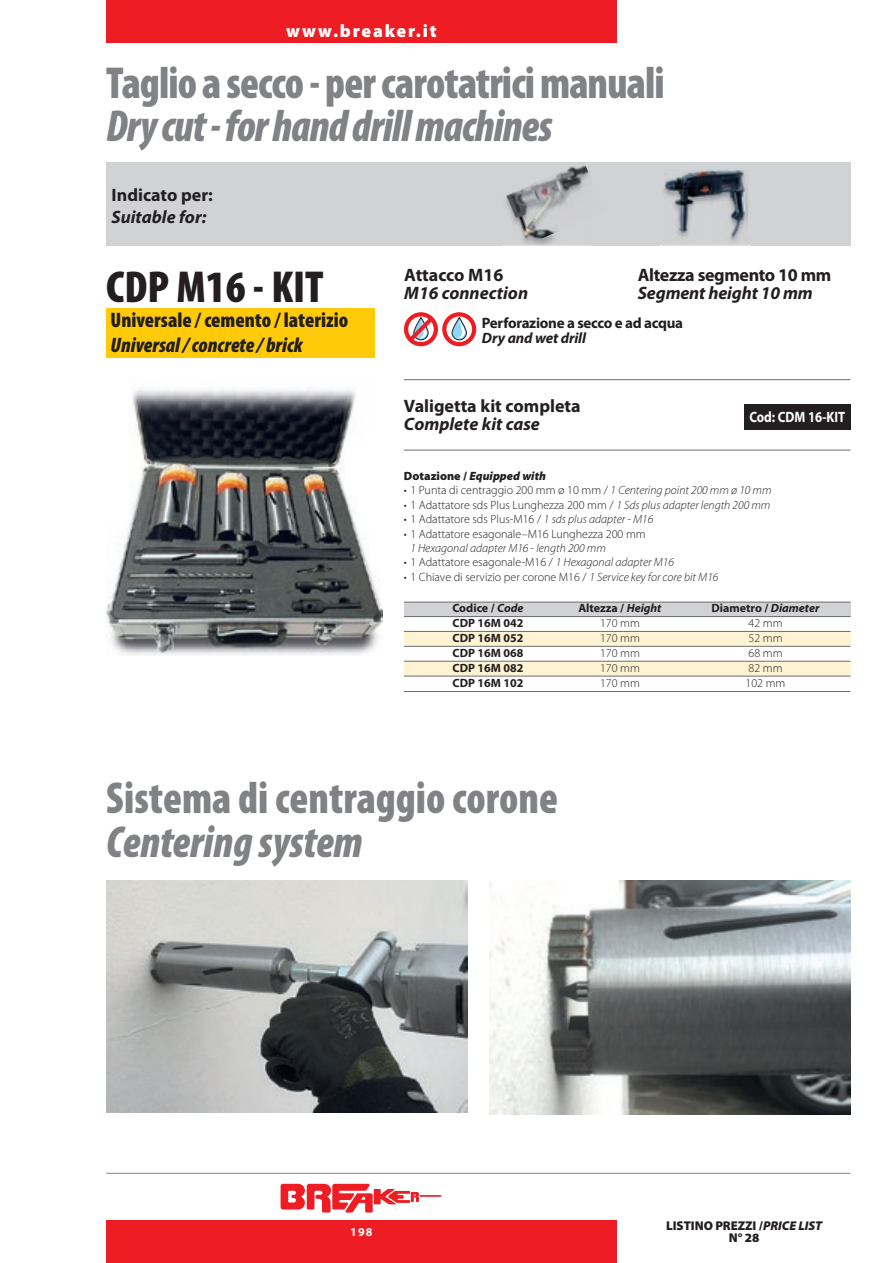
<style>
.page{position:relative;width:893px;height:1263px;background:#fff}
.page>*{position:absolute;margin:0;border:0;box-sizing:border-box;transform-origin:0 0}
.t1{font:900 condensed 45px "Myriad Pro";letter-spacing:-.02em;color:#808285;scale:.95 1}
.t2{font:italic 900 condensed 45px "Myriad Pro";letter-spacing:-.02em;color:#808285;scale:.95 1}
.t3{font:900 condensed 45px "Myriad Pro";color:#808285;scale:.95 1}
.t4{font:italic 900 condensed 45px "Myriad Pro";color:#808285;scale:.95 1}
.t5{font:900 condensed 45px "Myriad Pro";color:#231f20}
.t6{font:900 condensed 21px "Myriad Pro";color:#231f20}
.t7{font:italic 900 condensed 21px "Myriad Pro";color:#231f20}
.t8{font:italic 700 18px "Myriad Pro";color:#231f20}
.t9{font:700 18px "Myriad Pro";color:#231f20}
.t10{font:700 18px "Myriad Pro";letter-spacing:-.02em;color:#231f20}
.t11{font:900 18px "Myriad Pro";letter-spacing:.1em;color:#fff}
.t12{font:700 15px "Myriad Pro";letter-spacing:-.02em;color:#231f20}
.t13{font:italic 700 15px "Myriad Pro";letter-spacing:-.01em;color:#231f20}
.t14{font:700 15px "Myriad Pro";color:#fff;scale:.86 1}
.t15{font:900 12.75px/12px "Myriad Pro";letter-spacing:-.005em;color:#231f20;text-align:center}
.t16{font:300 12px "Myriad Pro";color:#231f20}
.t17{font:700 12px "Myriad Pro";color:#231f20}
.t18{font:italic 300 12px "Myriad Pro";color:#231f20}
.t19{font:italic 900 12px "Myriad Pro";color:#231f20}
.t20{font:700 12px "Myriad Pro";color:#fff}
.s1{font-style:normal}
.s2{font-style:italic}
</style>
<div class="page">
<div style="left:106px;top:1220px;width:511px;height:43px;background:#ee1d23"></div>
<svg style="left:281px;top:1184px;width:161px;height:28px"></svg>
<div style="left:106px;top:0;width:511px;height:43px;background:#ee1d23"></div>
<hr style="left:106px;top:1173px;width:744px;height:1px;background:#808285">
<div style="left:106px;top:162px;width:744px;height:84px;background:#d1d2d4"></div>
<img style="left:502px;top:201px;width:90px;height:45px">
<img style="left:506px;top:166px;width:86px;height:79px">
<img style="left:661px;top:182px;width:88px;height:64px">
<img style="left:665px;top:170px;width:82px;height:74px">
<div style="left:404px;top:631px;width:446px;height:15px;background:#fef3d2"></div>
<div style="left:404px;top:661px;width:446px;height:15px;background:#fef3d2"></div>
<div style="left:106px;top:309px;width:269px;height:49px;background:#feca0a"></div>
<div style="left:404px;top:602px;width:446px;height:14px;background:#d1d2d4"></div>
<hr style="left:404px;top:616px;width:446px;height:1px;background:#6c6d70">
<hr style="left:404px;top:631px;width:446px;height:1px;background:#6c6d70">
<hr style="left:404px;top:646px;width:446px;height:1px;background:#6c6d70">
<hr style="left:404px;top:661px;width:446px;height:1px;background:#6c6d70">
<hr style="left:404px;top:676px;width:446px;height:1px;background:#6c6d70">
<hr style="left:404px;top:691px;width:446px;height:1px;background:#6c6d70">
<hr style="left:404px;top:602px;width:446px;height:1px;background:#6c6d70">
<svg style="left:404px;top:312px;width:72px;height:34px"></svg>
<img style="left:106px;top:388px;width:277px;height:268px">
<img style="left:106px;top:880px;width:362px;height:233px">
<img style="left:489px;top:880px;width:361px;height:234px">
<div style="left:744px;top:404px;width:106px;height:25px;background:#231f20"></div>
<hr style="left:404px;top:379px;width:446px;height:1px;background:#6c6d70">
<hr style="left:404px;top:450px;width:446px;height:1px;background:#6c6d70">
<h3 class="t11" style="left:286px;top:19px;width:152px">www.breaker.it</h3>
<h1 class="t1" style="left:106px;top:54px;width:589px">Taglio a secco - per carotatrici manuali</h1>
<h1 class="t2" style="left:106px;top:97px;width:471px">Dry cut - for hand drill machines</h1>
<h3 class="t9" style="left:112px;top:183px;width:103px">Indicato per:</h3>
<h3 class="t8" style="left:112px;top:205px;width:96px">Suitable for:</h3>
<h1 class="t5" style="left:106px;top:258px;width:219px">CDP M16 - KIT</h1>
<h2 class="t6" style="left:111px;top:306px;width:239px">Universale / cemento / laterizio</h2>
<h2 class="t7" style="left:111px;top:332px;width:193px">Universal / concrete / brick</h2>
<h3 class="t9" style="left:404px;top:264px;width:101px">Attacco M16</h3>
<h3 class="t8" style="left:404px;top:282px;width:125px">M16 connection</h3>
<h3 class="t10" style="left:638px;top:264px;width:195px">Altezza segmento 10 mm</h3>
<h3 class="t8" style="left:638px;top:282px;width:177px">Segment height 10 mm</h3>
<p class="t12" style="left:482px;top:313px;width:203px">Perforazione a secco e ad acqua</p>
<p class="t13" style="left:482px;top:328px;width:106px">Dry and wet drill</p>
<h3 class="t9" style="left:404px;top:394px;width:178px">Valigetta kit completa</h3>
<h3 class="t8" style="left:404px;top:412px;width:137px">Complete kit case</h3>
<p class="t14" style="left:749px;top:407px;width:113px">Cod: CDM 16-KIT</p>
<p class="t19" style="left:404px;top:468px;width:143px"><span class="s1">Dotazione /</span> Equipped with</p>
<p class="t16" style="left:404px;top:483px;width:369px">• 1 Punta di centraggio 200 mm ø 10 mm / <span class="s2">1 Centering point 200 mm ø 10 mm</span></p>
<p class="t16" style="left:404px;top:497px;width:368px">• 1 Adattatore sds Plus Lunghezza 200 mm / <span class="s2">1 Sds plus adapter length 200 mm</span></p>
<p class="t16" style="left:404px;top:512px;width:251px">• 1 Adattatore sds Plus-M16 / <span class="s2">1 sds plus adapter - M16</span></p>
<p class="t16" style="left:404px;top:526px;width:243px">• 1 Adattatore esagonale–M16 Lunghezza 200 mm</p>
<p class="t18" style="left:410px;top:541px;width:197px">1 Hexagonal adapter M16 - length 200 mm</p>
<p class="t16" style="left:404px;top:555px;width:271px">• 1 Adattatore esagonale-M16 / <span class="s2">1 Hexagonal adapter M16</span></p>
<p class="t16" style="left:404px;top:569px;width:316px">• 1 Chiave di servizio per corone M16 / <span class="s2">1 Service key for core bit M16</span></p>
<p class="t17" style="left:452px;top:600px;width:73px">Codice / <span class="s2">Code</span></p>
<p class="t17" style="left:578px;top:600px;width:85px">Altezza / <span class="s2">Height</span></p>
<p class="t17" style="left:711px;top:600px;width:109px">Diametro / <span class="s2">Diameter</span></p>
<p class="t17" style="left:453px;top:615px;width:72px">CDP 16M 042</p>
<p class="t16" style="left:600px;top:616px;width:41px">170 mm</p>
<p class="t16" style="left:748px;top:616px;width:35px">42 mm</p>
<p class="t17" style="left:453px;top:630px;width:72px">CDP 16M 052</p>
<p class="t16" style="left:600px;top:631px;width:41px">170 mm</p>
<p class="t16" style="left:748px;top:631px;width:35px">52 mm</p>
<p class="t17" style="left:453px;top:645px;width:72px">CDP 16M 068</p>
<p class="t16" style="left:600px;top:646px;width:41px">170 mm</p>
<p class="t16" style="left:748px;top:646px;width:35px">68 mm</p>
<p class="t17" style="left:453px;top:660px;width:72px">CDP 16M 082</p>
<p class="t16" style="left:600px;top:661px;width:41px">170 mm</p>
<p class="t16" style="left:748px;top:661px;width:35px">82 mm</p>
<p class="t17" style="left:453px;top:675px;width:72px">CDP 16M 102</p>
<p class="t16" style="left:600px;top:676px;width:41px">170 mm</p>
<p class="t16" style="left:746px;top:676px;width:41px">102 mm</p>
<h1 class="t3" style="left:106px;top:769px;width:477px">Sistema di centraggio corone</h1>
<h1 class="t4" style="left:106px;top:813px;width:271px">Centering system</h1>
<p class="t20" style="left:350px;top:1224px;width:24px">198</p>
<p class="t15" style="left:666px;top:1219px;width:158px">LISTINO PREZZI /<span class="s2">PRICE LIST<br></span>N° 28</p>
</div>
